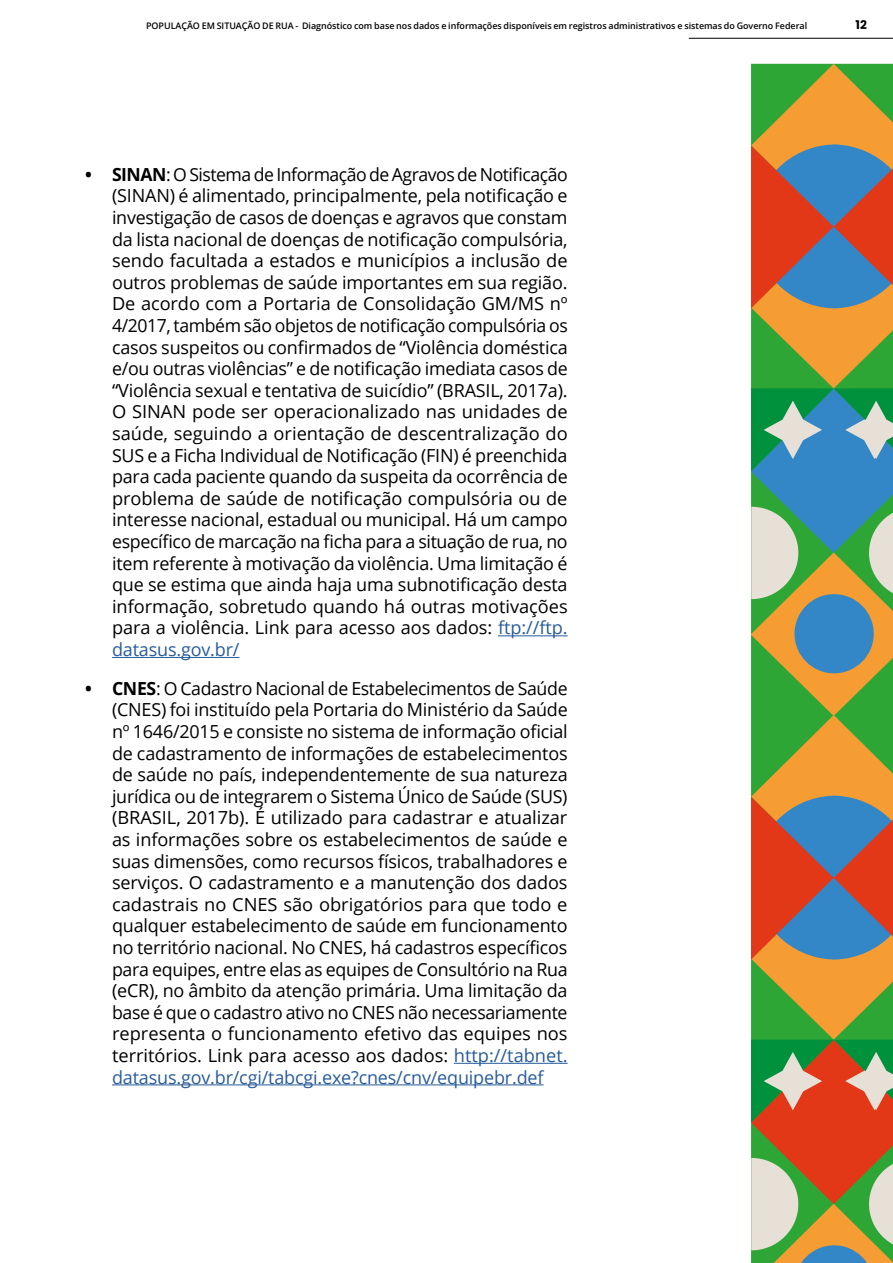
<style>
.page{position:relative;width:893px;height:1263px;background:#fff}
.page>*{position:absolute;margin:0;border:0;box-sizing:border-box;transform-origin:0 0}
.t1{font:18px/21.6px "Open Sans";letter-spacing:-.01em;color:#000;text-align:justify}
.t2{font:700 12px "Poppins";color:#000}
.t3{font:600 9px "Open Sans";letter-spacing:-.005em;color:#000}
.s1{font-weight:700}
.s2{color:#275b9b}
</style>
<div class="page">
<svg style="left:751px;top:64px;width:142px;height:1199px;background:#8f8b5d"></svg>
<hr style="left:689px;top:38px;width:204px;height:1px;background:#000">
<hr style="left:498px;top:635px;width:70px;height:1px;background:#275b9b">
<hr style="left:112px;top:657px;width:127px;height:1px;background:#275b9b">
<hr style="left:454px;top:1063px;width:114px;height:1px;background:#275b9b">
<hr style="left:112px;top:1084px;width:432px;height:1px;background:#275b9b">
<p class="t3" style="left:146px;top:19px;width:663px">POPULAÇÃO EM SITUAÇÃO DE RUA - Diagnóstico com base nos dados e informações disponíveis em registros administrativos e sistemas do Governo Federal</p>
<p class="t2" style="left:855px;top:17px;width:13px">12</p>
<p class="t1" style="left:112px;top:163px;width:457px;text-indent:-27px"><span class="s1">• SINAN</span>: O Sistema de Informação de Agravos de Notificação (SINAN) é alimentado, principalmente, pela notificação e investigação de casos de doenças e agravos que constam da lista nacional de doenças de notificação compulsória, sendo facultada a estados e municípios a inclusão de outros problemas de saúde importantes em sua região.<br>De acordo com a Portaria de Consolidação GM/MS nº 4/2017, também são objetos de notificação compulsória os casos suspeitos ou confirmados de “Violência doméstica e/ou outras violências” e de notificação imediata casos de “Violência sexual e tentativa de suicídio” (BRASIL, 2017a).<br>O SINAN pode ser operacionalizado nas unidades de saúde, seguindo a orientação de descentralização do SUS e a Ficha Individual de Notificação (FIN) é preenchida para cada paciente quando da suspeita da ocorrência de problema de saúde de notificação compulsória ou de interesse nacional, estadual ou municipal. Há um campo específico de marcação na ficha para a situação de rua, no item referente à motivação da violência. Uma limitação é que se estima que ainda haja uma subnotificação desta informação, sobretudo quando há outras motivações para a violência. Link para acesso aos dados: <span class="s2">ftp://ftp. datasus.gov.br/</span></p>
<p class="t1" style="left:112px;top:677px;width:457px;text-indent:-27px"><span class="s1">• CNES</span>: O Cadastro Nacional de Estabelecimentos de Saúde (CNES) foi instituído pela Portaria do Ministério da Saúde nº 1646/2015 e consiste no sistema de informação oficial de cadastramento de informações de estabelecimentos de saúde no país, independentemente de sua natureza jurídica ou de integrarem o Sistema Único de Saúde (SUS) (BRASIL, 2017b). É utilizado para cadastrar e atualizar as informações sobre os estabelecimentos de saúde e suas dimensões, como recursos físicos, trabalhadores e serviços. O cadastramento e a manutenção dos dados cadastrais no CNES são obrigatórios para que todo e qualquer estabelecimento de saúde em funcionamento no território nacional. No CNES, há cadastros específicos para equipes, entre elas as equipes de Consultório na Rua (eCR), no âmbito da atenção primária. Uma limitação da base é que o cadastro ativo no CNES não necessariamente representa o funcionamento efetivo das equipes nos territórios. Link para acesso aos dados: <span class="s2">http://tabnet. datasus.gov.br/cgi/tabcgi.exe?cnes/cnv/equipebr.def</span></p>
</div>
